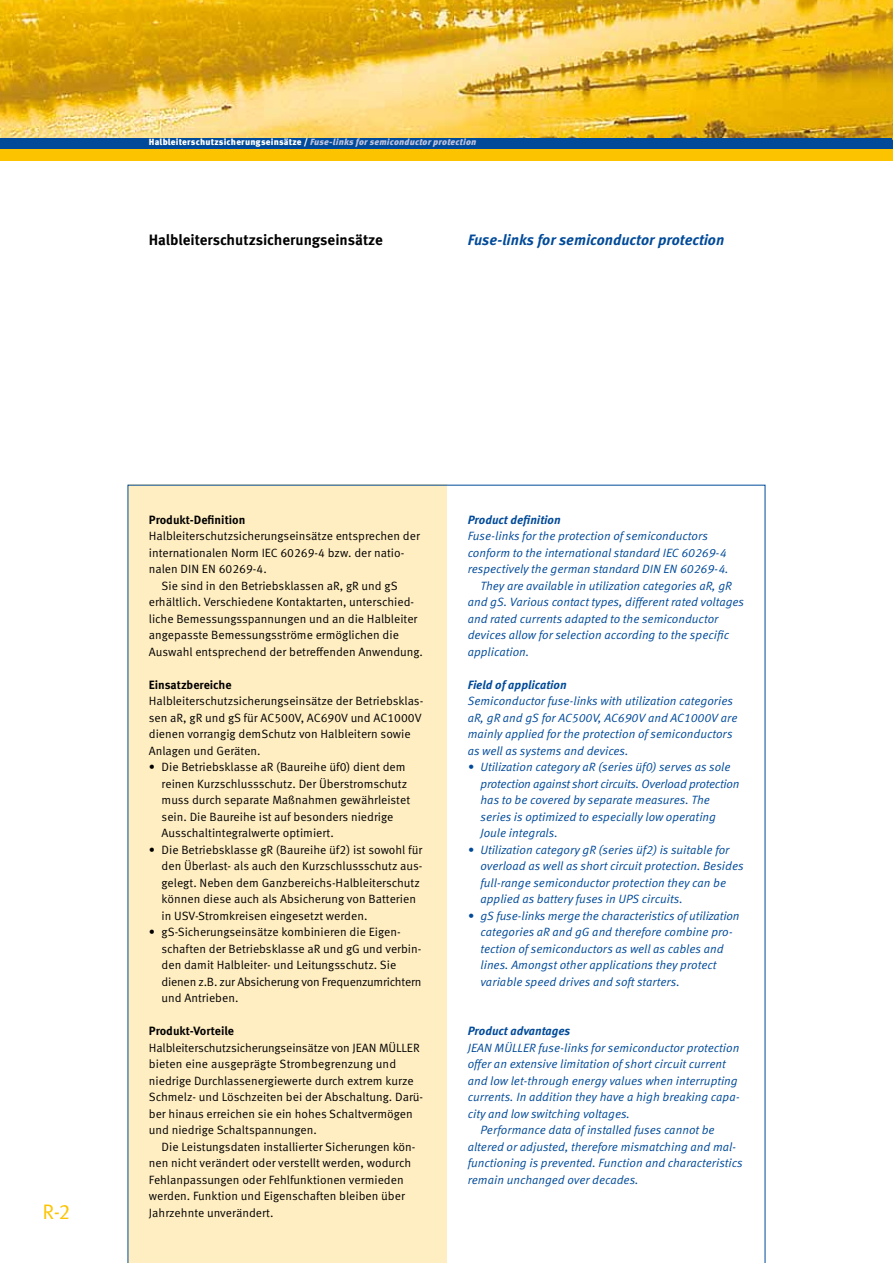
<style>
.page{position:relative;width:893px;height:1263px;background:#fff}
.page>*{position:absolute;margin:0;border:0;box-sizing:border-box;transform-origin:0 0}
.t1{font:21px "Meta Pro";color:#fcc400}
.t2{font:italic 700 15px "Meta Pro";color:#004a99}
.t3{font:700 15px "Meta Pro";color:#000}
.t4{font:12px/16.5px "Meta Pro";color:#000}
.t5{font:italic 12px/16.5px "Meta Pro";color:#004a99}
.t6{font:italic 700 12px "Meta Pro";color:#004a99}
.t7{font:700 12px "Meta Pro";color:#000}
.t8{font:italic 900 9px "Meta Pro";letter-spacing:.02em;color:#bcc1df}
.s1{font-style:normal;color:#fff}
</style>
<div class="page">
<img style="left:0;top:0;width:893px;height:138px">
<svg style="left:128px;top:485px;width:637px;height:778px"></svg>
<div style="left:0;top:138px;width:893px;height:11px;background:#004a99"></div>
<div style="left:0;top:149px;width:893px;height:12px;background:#fcc400"></div>
<p class="t8" style="left:149px;top:136px;width:329px"><span class="s1">Halbleiterschutzsicherungseinsätze /</span> Fuse-links for semiconductor protection</p>
<p class="t3" style="left:149px;top:230px;width:236px">Halbleiterschutzsicherungseinsätze</p>
<p class="t2" style="left:468px;top:231px;width:258px">Fuse-links for semiconductor protection</p>
<h1 class="t1" style="left:43px;top:1199px;width:30px">R-2</h1>
<p class="t7" style="left:149px;top:512px;width:98px">Produkt-Definition</p>
<p class="t4" style="left:149px;top:528px;width:273px">Halbleiterschutzsicherungseinsätze entsprechen der</p>
<p class="t4" style="left:149px;top:544px;width:257px">internationalen Norm IEC 60269-4 bzw. der natio-</p>
<p class="t4" style="left:149px;top:561px;width:119px">nalen DIN EN 60269-4.</p>
<p class="t4" style="left:162px;top:577px;width:238px">Sie sind in den Betriebsklassen aR, gR und gS</p>
<p class="t4" style="left:149px;top:594px;width:267px">erhältlich. Verschiedene Kontaktarten, unterschied-</p>
<p class="t4" style="left:149px;top:610px;width:270px">liche Bemessungsspannungen und an die Halbleiter</p>
<p class="t4" style="left:149px;top:627px;width:252px">angepasste Bemessungsströme ermöglichen die</p>
<p class="t4" style="left:149px;top:643px;width:276px">Auswahl entsprechend der betreffenden Anwendung.</p>
<p class="t7" style="left:149px;top:677px;width:84px">Einsatzbereiche</p>
<p class="t4" style="left:149px;top:693px;width:276px">Halbleiterschutzsicherungseinsätze der Betriebsklas&shy;sen aR, gR und gS für AC500V, AC690V und AC1000V dienen vorrangig demSchutz von Halbleitern sowie Anlagen und Geräten.</p>
<p class="t4" style="left:162px;top:759px;width:250px;text-indent:-13px">• Die Betriebsklasse aR (Baureihe üf0) dient dem reinen Kurzschlussschutz. Der Überstromschutz muss durch separate Maßnahmen gewährleistet sein. Die Baureihe ist auf besonders niedrige Ausschaltintegralwerte optimiert.</p>
<p class="t4" style="left:162px;top:841px;width:262px;text-indent:-13px">• Die Betriebsklasse gR (Baureihe üf2) ist sowohl für den Überlast- als auch den Kurzschlussschutz aus&shy;gelegt. Neben dem Ganzbereichs-Halbleiterschutz können diese auch als Absicherung von Batterien in USV-Stromkreisen eingesetzt werden.</p>
<p class="t4" style="left:162px;top:924px;width:261px;text-indent:-13px">• gS-Sicherungseinsätze kombinieren die Eigen&shy;schaften der Betriebsklasse aR und gG und verbin&shy;den damit Halbleiter- und Leitungsschutz. Sie dienen z.B. zur Absicherung von Frequenzumrichtern und Antrieben.</p>
<p class="t7" style="left:149px;top:1023px;width:87px">Produkt-Vorteile</p>
<p class="t4" style="left:149px;top:1039px;width:276px">Halbleiterschutzsicherungseinsätze von JEAN MÜLLER bieten eine ausgeprägte Strombegrenzung und niedrige Durchlassenergiewerte durch extrem kurze Schmelz- und Löschzeiten bei der Abschaltung. Darü&shy;ber hinaus erreichen sie ein hohes Schaltvermögen und niedrige Schaltspannungen.</p>
<p class="t4" style="left:149px;top:1138px;width:268px;text-indent:13px">Die Leistungsdaten installierter Sicherungen kön&shy;nen nicht verändert oder verstellt werden, wodurch Fehlanpassungen oder Fehlfunktionen vermieden werden. Funktion und Eigenschaften bleiben über Jahrzehnte unverändert.</p>
<p class="t6" style="left:468px;top:512px;width:94px">Product definition</p>
<p class="t5" style="left:468px;top:528px;width:242px">Fuse-links for the protection of semiconductors</p>
<p class="t5" style="left:468px;top:545px;width:260px">conform to the international standard IEC 60269-4</p>
<p class="t5" style="left:468px;top:561px;width:262px">respectively the german standard DIN EN 60269-4.</p>
<p class="t5" style="left:480px;top:578px;width:253px">They are available in utilization categories aR, gR</p>
<p class="t5" style="left:468px;top:594px;width:278px">and gS. Various contact types, different rated voltages</p>
<p class="t5" style="left:468px;top:611px;width:252px">and rated currents adapted to the semiconductor</p>
<p class="t5" style="left:468px;top:627px;width:263px">devices allow for selection according to the specific</p>
<p class="t5" style="left:468px;top:644px;width:63px">application.</p>
<p class="t6" style="left:468px;top:677px;width:100px">Field of application</p>
<p class="t5" style="left:468px;top:693px;width:271px">Semiconductor fuse-links with utilization categories aR, gR and gS for AC500V, AC690V and AC1000V are mainly applied for the protection of semiconductors as well as systems and devices.</p>
<p class="t5" style="left:480px;top:759px;width:260px;text-indent:-13px">• Utilization category aR (series üf0) serves as sole protection against short circuits. Overload protection has to be covered by separate measures. The series is optimized to especially low operating Joule integrals.</p>
<p class="t5" style="left:480px;top:842px;width:265px;text-indent:-13px">• Utilization category gR (series üf2) is suitable for overload as well as short circuit protection. Besides full-range semiconductor protection they can be applied as battery fuses in UPS circuits.</p>
<p class="t5" style="left:480px;top:908px;width:261px;text-indent:-13px">• gS fuse-links merge the characteristics of utilization categories aR and gG and therefore combine pro&shy;tection of semiconductors as well as cables and lines. Amongst other applications they protect variable speed drives and soft starters.</p>
<p class="t6" style="left:468px;top:1023px;width:104px">Product advantages</p>
<p class="t5" style="left:468px;top:1040px;width:273px">JEAN MÜLLER fuse-links for semiconductor protection</p>
<p class="t5" style="left:468px;top:1056px;width:259px">offer an extensive limitation of short circuit current</p>
<p class="t5" style="left:468px;top:1073px;width:271px">and low let-through energy values when interrupting</p>
<p class="t5" style="left:468px;top:1089px;width:274px">currents. In addition they have a high breaking capa-</p>
<p class="t5" style="left:468px;top:1106px;width:164px">city and low switching voltages.</p>
<p class="t5" style="left:480px;top:1122px;width:236px">Performance data of installed fuses cannot be</p>
<p class="t5" style="left:468px;top:1139px;width:270px">altered or adjusted, therefore mismatching and mal-</p>
<p class="t5" style="left:468px;top:1155px;width:277px">functioning is prevented. Function and characteristics</p>
<p class="t5" style="left:468px;top:1172px;width:172px">remain unchanged over decades.</p>
</div>
